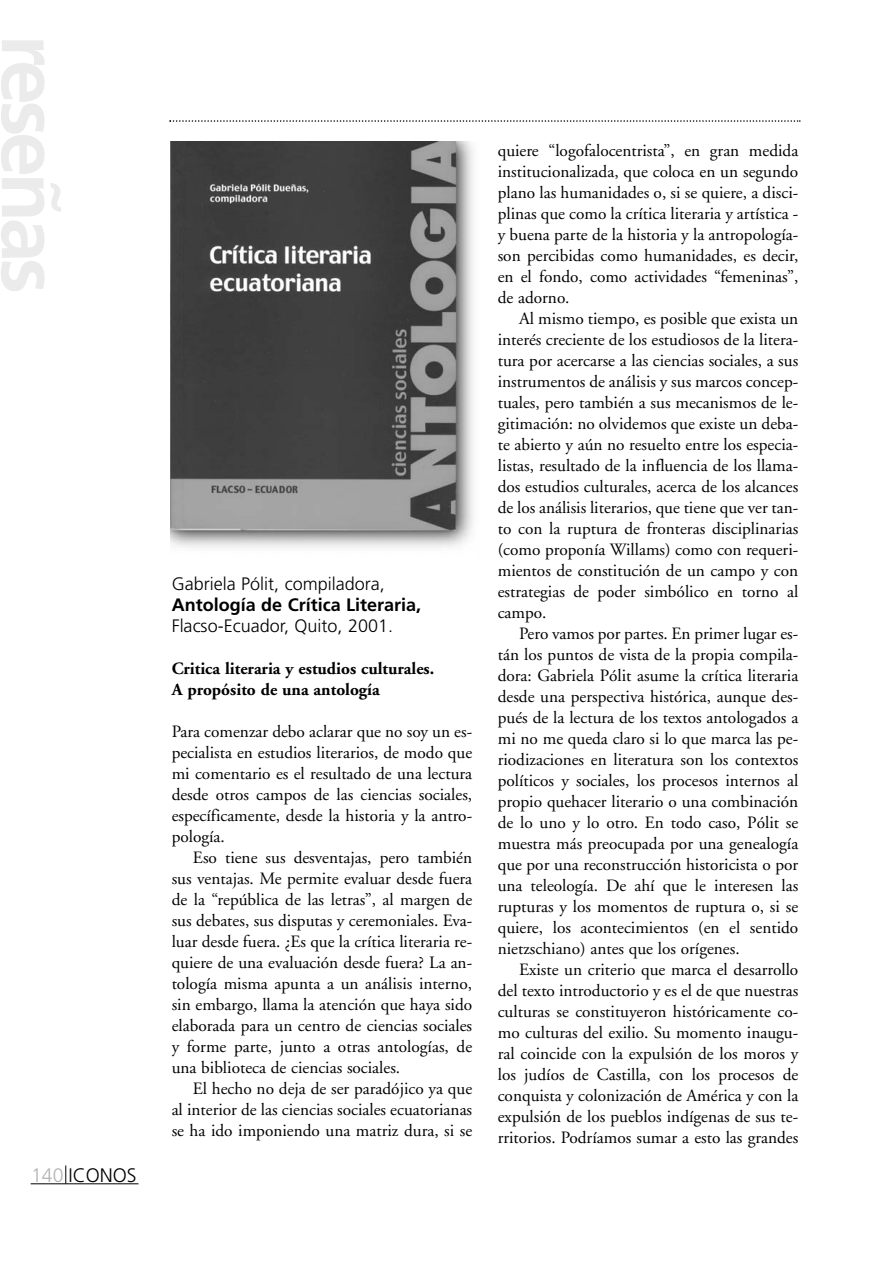
<style>
.page{position:relative;width:893px;height:1263px;background:#fff}
.page>*{position:absolute;margin:0;border:0;box-sizing:border-box;transform-origin:0 0}
.t1{font:300 19.5px "Frutiger";color:#000}
.t2{font:300 18px "Frutiger";color:#000}
.t3{font:700 18px "Frutiger";color:#000}
.t4{font:17.25px/21px "Adobe Garamond";color:#000;text-align:justify}
.t5{font:700 17.25px/21px "Adobe Garamond";color:#000}
.s1{color:#b3b3b3}
</style>
<div class="page">
<hr style="left:31px;top:1184px;width:107px;height:1px;background:#000">
<svg style="left:65px;top:1166px;width:1px;height:18px"></svg>
<svg style="left:169px;top:120px;width:631px;height:2px"></svg>
<img style="left:170px;top:142px;width:303px;height:406px">
<p class="t1" style="left:31px;top:1167px;width:107px"><span class="s1">140</span> ICONOS</p>
<p class="t2" style="left:172px;top:577px;width:214px">Gabriela Pólit, compiladora,</p>
<p class="t3" style="left:172px;top:598px;width:251px">Antología de Crítica Literaria,</p>
<p class="t2" style="left:172px;top:619px;width:223px">Flacso-Ecuador, Quito, 2001.</p>
<p class="t5" style="left:172px;top:660px;width:264px">Critica literaria y estudios culturales.<br>A propósito de una antología</p>
<p class="t4" style="left:172px;top:723px;width:302px">Para comenzar debo aclarar que no soy un es&shy;pecialista en estudios literarios, de modo que mi comentario es el resultado de una lectura desde otros campos de las ciencias sociales, específicamente, desde la historia y la antro&shy;pología.</p>
<p class="t4" style="left:172px;top:849px;width:302px;text-indent:21px">Eso tiene sus desventajas, pero también sus ventajas. Me permite evaluar desde fuera de la “república de las letras”, al margen de sus debates, sus disputas y ceremoniales. Eva&shy;luar desde fuera. ¿Es que la crítica literaria re&shy;quiere de una evaluación desde fuera? La an&shy;tología misma apunta a un análisis interno, sin embargo, llama la atención que haya sido elaborada para un centro de ciencias sociales y forme parte, junto a otras antologías, de una biblioteca de ciencias sociales.</p>
<p class="t4" style="left:172px;top:1080px;width:302px;text-indent:21px">El hecho no deja de ser paradójico ya que al interior de las ciencias sociales ecuatorianas se ha ido imponiendo una matriz dura, si se</p>
<p class="t4" style="left:497px;top:142px;width:302px">quiere “logofalocentrista”, en gran medida institucionalizada, que coloca en un segundo plano las humanidades o, si se quiere, a disci&shy;plinas que como la crítica literaria y artística - y buena parte de la historia y la antropología&shy;son percibidas como humanidades, es decir, en el fondo, como actividades “femeninas”, de adorno.</p>
<p class="t4" style="left:497px;top:310px;width:302px;text-indent:21px">Al mismo tiempo, es posible que exista un interés creciente de los estudiosos de la litera&shy;tura por acercarse a las ciencias sociales, a sus instrumentos de análisis y sus marcos concep&shy;tuales, pero también a sus mecanismos de le&shy;gitimación: no olvidemos que existe un deba&shy;te abierto y aún no resuelto entre los especia&shy;listas, resultado de la influencia de los llama&shy;dos estudios culturales, acerca de los alcances de los análisis literarios, que tiene que ver tan&shy;to con la ruptura de fronteras disciplinarias (como proponía Willams) como con requeri&shy;mientos de constitución de un campo y con estrategias de poder simbólico en torno al campo.</p>
<p class="t4" style="left:497px;top:625px;width:302px;text-indent:21px">Pero vamos por partes. En primer lugar es&shy;tán los puntos de vista de la propia compila&shy;dora: Gabriela Pólit asume la crítica literaria desde una perspectiva histórica, aunque des&shy;pués de la lectura de los textos antologados a mi no me queda claro si lo que marca las pe&shy;riodizaciones en literatura son los contextos políticos y sociales, los procesos internos al propio quehacer literario o una combinación de lo uno y lo otro. En todo caso, Pólit se muestra más preocupada por una genealogía que por una reconstrucción historicista o por una teleología. De ahí que le interesen las rupturas y los momentos de ruptura o, si se quiere, los acontecimientos (en el sentido nietzschiano) antes que los orígenes.</p>
<p class="t4" style="left:497px;top:961px;width:302px;text-indent:21px">Existe un criterio que marca el desarrollo del texto introductorio y es el de que nuestras culturas se constituyeron históricamente co&shy;mo culturas del exilio. Su momento inaugu&shy;ral coincide con la expulsión de los moros y los judíos de Castilla, con los procesos de conquista y colonización de América y con la expulsión de los pueblos indígenas de sus te&shy;rritorios. Podríamos sumar a esto las grandes</p>
</div>
